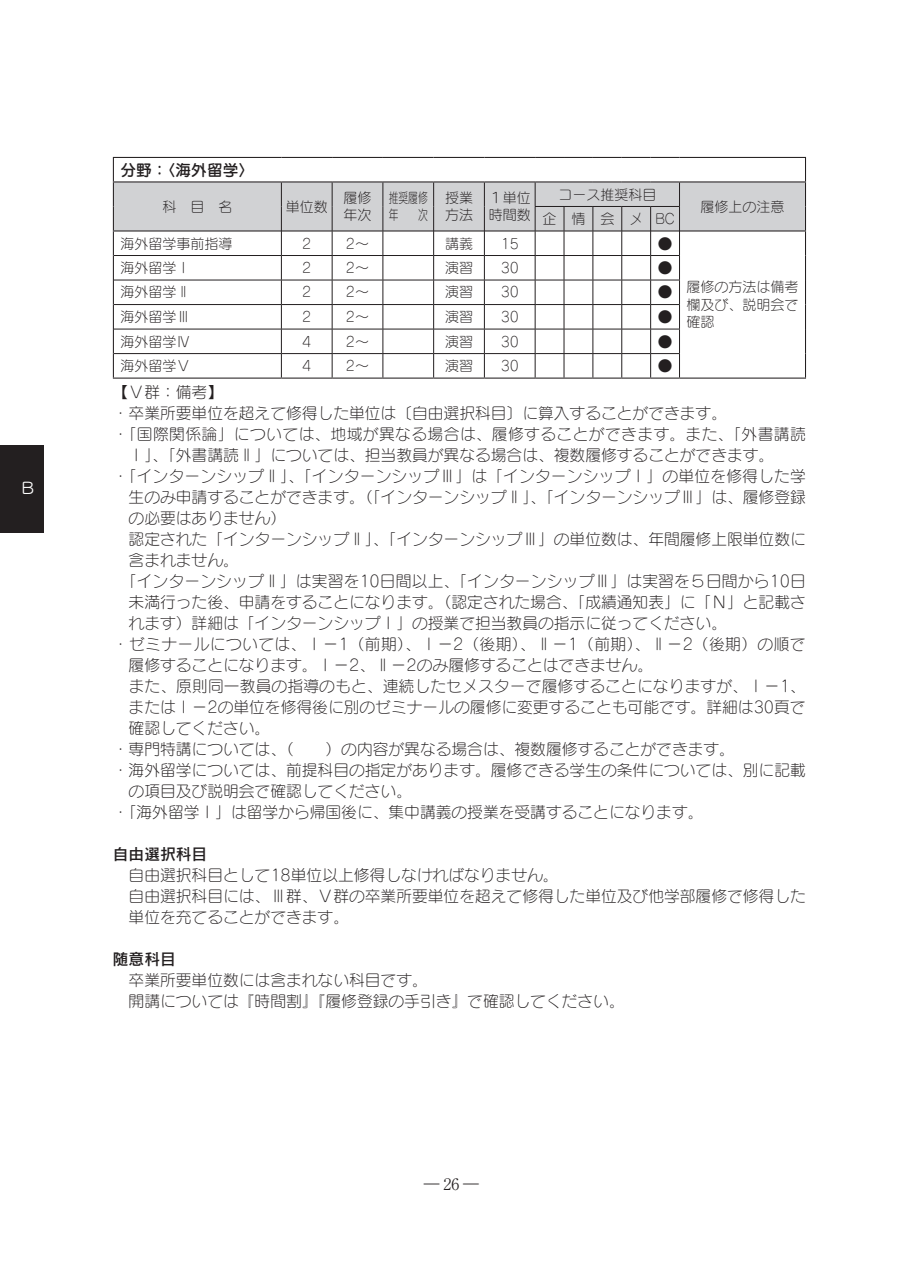
<style>
.page{position:relative;width:903px;height:1276px;background:#fff}
.page>*{position:absolute;margin:0;border:0;box-sizing:border-box;transform-origin:0 0}
.t1{font:15.75px/21px "Seurat Pro L";color:#231f20}
.t2{font:15.75px "Rodin Pro DB";color:#231f20}
.t3{font:15.75px "Seurat Pro DB";color:#231f20}
.t4{font:300 15.75px "Ryumin Pro";color:#231f20}
.t5{font:15.75px "Seurat Pro M";color:#fff}
.t6{font:14px/17.5px "Seurat Pro L";color:#231f20;text-align:justify}
.t7{font:14px "Seurat Pro L";color:#231f20;scale:.7 1}
.t8{font:14px "Seurat Pro L";color:#231f20;scale:.85 1}
</style>
<div class="page">
<div style="left:0;top:444px;width:44px;height:88px;background:#231f20"></div>
<svg style="left:113px;top:157px;width:693px;height:221px"></svg>
<p class="t5" style="left:20px;top:478px;width:17px">Ｂ</p>
<p class="t3" style="left:120px;top:159px;width:135px">分野：〈海外留学〉</p>
<p class="t6" style="left:162px;top:197px;width:71px">科　目　名</p>
<p class="t6" style="left:286px;top:197px;width:43px">単位数</p>
<p class="t6" style="left:344px;top:188px;width:29px">履修</p>
<p class="t6" style="left:344px;top:206px;width:29px">年次</p>
<p class="t7" style="left:389px;top:188px;width:57px">推奨履修</p>
<p class="t7" style="left:389px;top:206px;width:57px">年　　次</p>
<p class="t6" style="left:445px;top:188px;width:29px">授業</p>
<p class="t6" style="left:445px;top:206px;width:29px">方法</p>
<p class="t6" style="left:489px;top:188px;width:43px">１単位</p>
<p class="t6" style="left:489px;top:206px;width:43px">時間数</p>
<p class="t6" style="left:558px;top:185px;width:99px">コース推奨科目</p>
<p class="t6" style="left:543px;top:209px;width:15px">企</p>
<p class="t6" style="left:571px;top:209px;width:15px">情</p>
<p class="t6" style="left:600px;top:209px;width:15px">会</p>
<p class="t6" style="left:629px;top:209px;width:15px">メ</p>
<p class="t8" style="left:655px;top:209px;width:24px">BC</p>
<p class="t6" style="left:120px;top:234px;width:113px">海外留学事前指導</p>
<p class="t6" style="left:302px;top:234px;width:11px">2</p>
<p class="t6" style="left:346px;top:234px;width:25px">2～</p>
<p class="t6" style="left:445px;top:234px;width:29px">講義</p>
<p class="t6" style="left:501px;top:234px;width:20px">15</p>
<p class="t6" style="left:658px;top:234px;width:15px">●</p>
<p class="t6" style="left:701px;top:197px;width:85px">履修上の注意</p>
<p class="t6" style="left:120px;top:258px;width:71px">海外留学Ⅰ</p>
<p class="t6" style="left:302px;top:258px;width:11px">2</p>
<p class="t6" style="left:346px;top:258px;width:25px">2～</p>
<p class="t6" style="left:445px;top:258px;width:29px">演習</p>
<p class="t6" style="left:501px;top:258px;width:20px">30</p>
<p class="t6" style="left:658px;top:258px;width:15px">●</p>
<p class="t6" style="left:120px;top:283px;width:71px">海外留学Ⅱ</p>
<p class="t6" style="left:302px;top:283px;width:11px">2</p>
<p class="t6" style="left:346px;top:283px;width:25px">2～</p>
<p class="t6" style="left:445px;top:283px;width:29px">演習</p>
<p class="t6" style="left:501px;top:283px;width:20px">30</p>
<p class="t6" style="left:658px;top:283px;width:15px">●</p>
<p class="t6" style="left:120px;top:307px;width:71px">海外留学Ⅲ</p>
<p class="t6" style="left:302px;top:307px;width:11px">2</p>
<p class="t6" style="left:346px;top:307px;width:25px">2～</p>
<p class="t6" style="left:445px;top:307px;width:29px">演習</p>
<p class="t6" style="left:501px;top:307px;width:20px">30</p>
<p class="t6" style="left:658px;top:307px;width:15px">●</p>
<p class="t6" style="left:120px;top:332px;width:71px">海外留学Ⅳ</p>
<p class="t6" style="left:302px;top:332px;width:11px">4</p>
<p class="t6" style="left:346px;top:332px;width:25px">2～</p>
<p class="t6" style="left:445px;top:332px;width:29px">演習</p>
<p class="t6" style="left:501px;top:332px;width:20px">30</p>
<p class="t6" style="left:658px;top:332px;width:15px">●</p>
<p class="t6" style="left:120px;top:356px;width:71px">海外留学Ⅴ</p>
<p class="t6" style="left:302px;top:356px;width:11px">4</p>
<p class="t6" style="left:346px;top:356px;width:25px">2～</p>
<p class="t6" style="left:445px;top:356px;width:29px">演習</p>
<p class="t6" style="left:501px;top:356px;width:20px">30</p>
<p class="t6" style="left:658px;top:356px;width:15px">●</p>
<p class="t1" style="left:113px;top:380px;width:120px">【Ⅴ群：備考】　</p>
<p class="t1" style="left:113px;top:401px;width:616px">・卒業所要単位を超えて修得した単位は〔自由選択科目〕に算入することができます。</p>
<p class="t1" style="left:129px;top:422px;width:679px;text-indent:-16px">・「国際関係論」については、地域が異なる場合は、履修することができます。また、「外書講読<br>Ⅰ」、「外書講読Ⅱ」については、担当教員が異なる場合は、複数履修することができます。</p>
<p class="t1" style="left:129px;top:464px;width:679px;text-align:justify;text-indent:-16px">・「インターンシップⅡ」、「インターンシップⅢ」は「インターンシップⅠ」の単位を修得した学生のみ申請することができます。（「インターンシップⅡ」、「インターンシップⅢ」は、履修登録の必要はありません）</p>
<p class="t1" style="left:129px;top:527px;width:679px">認定された「インターンシップⅡ」、「インターンシップⅢ」の単位数は、年間履修上限単位数に含まれません。</p>
<p class="t1" style="left:129px;top:569px;width:679px;text-align:justify;text-indent:-16px">　「インターンシップⅡ」は実習を10日間以上、「インターンシップⅢ」は実習を５日間から10日未満行った後、申請をすることになります。（認定された場合、「成績通知表」に「Ｎ」と記載されます）詳細は「インターンシップⅠ」の授業で担当教員の指示に従ってください。</p>
<p class="t1" style="left:129px;top:632px;width:679px;text-indent:-16px">・ゼミナールについては、Ⅰ－1（前期）、Ⅰ－2（後期）、Ⅱ－1（前期）、Ⅱ－2（後期）の順で履修することになります。Ⅰ－2、Ⅱ－2のみ履修することはできません。</p>
<p class="t1" style="left:129px;top:674px;width:679px;text-align:justify;text-indent:-16px">　また、原則同一教員の指導のもと、連続したセメスターで履修することになりますが、Ⅰ－1、またはⅠ－2の単位を修得後に別のゼミナールの履修に変更することも可能です。詳細は30頁で確認してください。</p>
<p class="t1" style="left:113px;top:737px;width:624px">・専門特講については、（　　）の内容が異なる場合は、複数履修することができます。</p>
<p class="t1" style="left:129px;top:758px;width:679px;text-indent:-16px">・海外留学については、前提科目の指定があります。履修できる学生の条件については、別に記載の項目及び説明会で確認してください。</p>
<p class="t1" style="left:113px;top:800px;width:592px">・「海外留学Ⅰ」は留学から帰国後に、集中講義の授業を受講することになります。</p>
<p class="t2" style="left:113px;top:843px;width:96px">自由選択科目</p>
<p class="t1" style="left:129px;top:863px;width:431px">自由選択科目として18単位以上修得しなければなりません。</p>
<p class="t1" style="left:129px;top:884px;width:679px">自由選択科目には、Ⅲ群、Ⅴ群の卒業所要単位を超えて修得した単位及び他学部履修で修得した単位を充てることができます。</p>
<p class="t2" style="left:113px;top:948px;width:64px">随意科目</p>
<p class="t1" style="left:129px;top:968px;width:301px">卒業所要単位数には含まれない科目です。</p>
<p class="t1" style="left:129px;top:989px;width:498px">開講については『時間割』『履修登録の手引き』で確認してください。</p>
<p class="t6" style="left:687px;top:278px;width:113px">履修の方法は備考欄及び、説明会で確認</p>
<p class="t4" style="left:424px;top:1171px;width:57px">― 26 ―</p>
</div>
